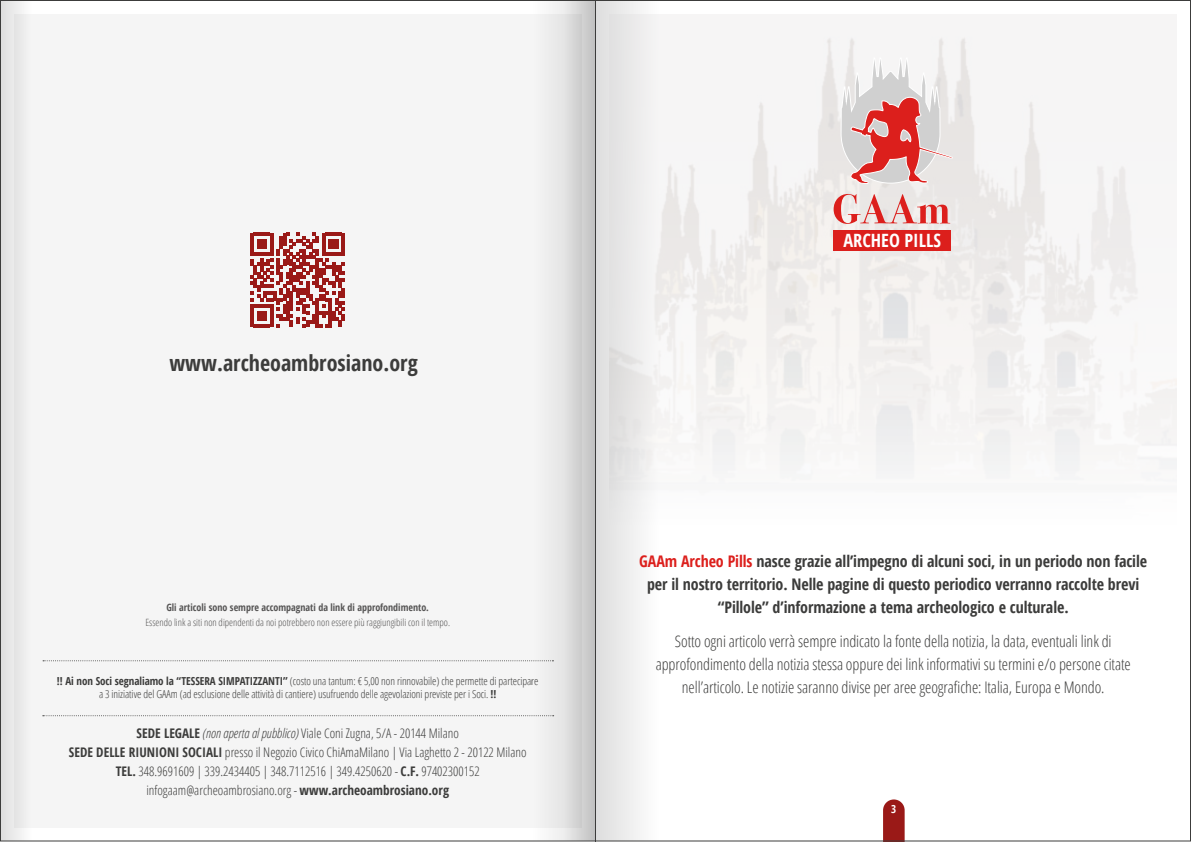
<style>
.page{position:relative;width:1191px;height:842px;background:#fff}
.page>*{position:absolute;margin:0;border:0;box-sizing:border-box;transform-origin:0 0}
.t1{font:700 condensed 22px "Open Sans";color:#3c3c3b}
.t2{font:700 condensed 18.3px "Open Sans";color:#fff}
.t3{font:300 condensed 16px/23px "Open Sans";letter-spacing:-.005em;color:#3c3c3b;text-align:center}
.t4{font:700 condensed 16px/23px "Open Sans";letter-spacing:-.005em;color:#3c3c3b;text-align:center}
.t5{font:300 condensed 13.2px/19px "Open Sans";color:#3c3c3b;text-align:center}
.t6{font:300 condensed 11px/13px "Open Sans";letter-spacing:-.005em;color:#3c3c3b;text-align:center}
.t7{font:700 condensed 11px "Open Sans";color:#fff}
.t8{font:300 condensed 10px "Open Sans";color:#555454}
.t9{font:700 condensed 10px "Open Sans";color:#555454}
.s1{font-weight:700}
.s2{font-style:italic}
.s3{color:#dc1f1c}
</style>
<div class="page">
<div style="left:14px;top:14px;width:567px;height:814px;background:#f5f5f5"></div>
<svg style="left:43px;top:715px;width:489px;height:1px"></svg>
<svg style="left:43px;top:660px;width:489px;height:1px"></svg>
<svg style="left:250px;top:233px;width:95px;height:94px"></svg>
<div style="left:532px;top:0;width:63px;height:841px;background:#eee"></div>
<div style="left:595px;top:0;width:63px;height:841px;background:linear-gradient(to right,#ddd,#fefefe)"></div>
<div style="left:563px;top:0;width:32px;height:841px;background:linear-gradient(to right,#e2e2e2,#c3c3c3)"></div>
<hr style="left:595px;top:0;width:1px;height:842px;background:#3c3c3b">
<img style="left:609px;top:14px;width:567px;height:814px">
<div style="left:833px;top:230px;width:118px;height:20px;background:#dc1f1c"></div>
<svg style="left:833px;top:57px;width:120px;height:167px"></svg>
<svg style="left:883px;top:799px;width:21px;height:43px"></svg>
<div style="left:0;top:0;width:32px;height:841px;background:#e8e8e8"></div>
<h1 class="t1" style="left:169px;top:348px;width:250px">www.archeoambrosiano.org</h1>
<p class="t9" style="left:166px;top:600px;width:264px">Gli articoli sono sempre accompagnati da link di approfondimento.</p>
<p class="t8" style="left:145px;top:615px;width:306px">Essendo link a siti non dipendenti da noi potrebbero non essere più raggiungibili con il tempo.</p>
<p class="t6" style="left:57px;top:674px;width:483px"><span class="s1">‼ Ai non Soci segnaliamo la “TESSERA SIMPATIZZANTI”</span> (costo una tantum: € 5,00 non rinnovabile) che permette di partecipare a 3 iniziative del GAAm (ad esclusione delle attività di cantiere) usufruendo delle agevolazioni previste per i Soci. <span class="s1">‼</span></p>
<p class="t5" style="left:69px;top:723px;width:459px"><span class="s1">SEDE LEGALE</span> <span class="s2">(non aperta al pubblico)</span> Viale Coni Zugna, 5/A - 20144 Milano<br><span class="s1">SEDE DELLE RIUNIONI SOCIALI</span> presso il Negozio Civico ChiAmaMilano | Via Laghetto 2 - 20122 Milano <span class="s1">TEL.</span> 348.9691609 | 339.2434405 | 348.7112516 | 349.4250620 - <span class="s1">C.F.</span> 97402300152 infogaam@archeoambrosiano.org - <span class="s1">www.archeoambrosiano.org</span></p>
<h2 class="t2" style="left:843px;top:228px;width:99px">ARCHEO PILLS</h2>
<p class="t4" style="left:639px;top:549px;width:509px"><span class="s3">GAAm Archeo Pills</span> nasce grazie all’impegno di alcuni soci, in un periodo non facile per il nostro territorio. Nelle pagine di questo periodico verranno raccolte brevi “Pillole” d’informazione a tema archeologico e culturale.</p>
<p class="t3" style="left:655px;top:629px;width:476px">Sotto ogni articolo verrà sempre indicato la fonte della notizia, la data, eventuali link di approfondimento della notizia stessa oppure dei link informativi su termini e/o persone citate nell’articolo. Le notizie saranno divise per aree geografiche: Italia, Europa e Mondo.</p>
<p class="t7" style="left:891px;top:802px;width:7px">3</p>
</div>
